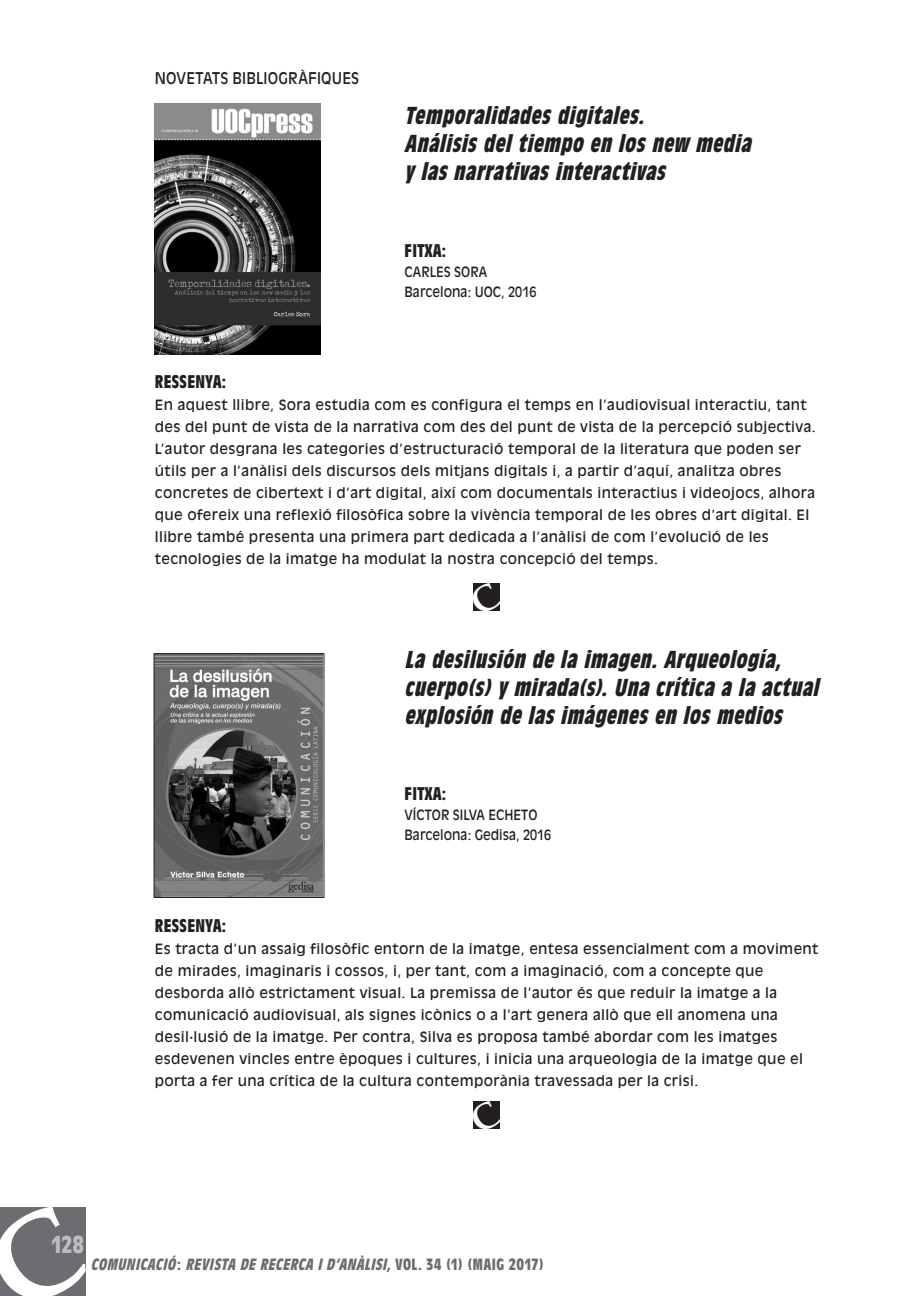
<style>
.page{position:relative;width:900px;height:1296px;background:#fff}
.page>*{position:absolute;margin:0;border:0;box-sizing:border-box;transform-origin:0 0}
.t1{font:italic 700 condensed 24px/28px "Antique Olive";color:#231f20}
.t2{font:700 condensed 24px "Antique Olive";color:#bcbdc0}
.t3{font:700 condensed 18px "Antique Olive";letter-spacing:.025em;color:#231f20}
.t4{font:italic 700 condensed 16px "Antique Olive";color:#6c6d70}
.t5{font:16px "Antique Olive";letter-spacing:.01em;color:#231f20;scale:.9 1}
.t6{font:14px/22px "Antique Olive";letter-spacing:.025em;color:#231f20}
.t7{font:14px/20px "Antique Olive";color:#231f20;scale:.9 1}
.s1{font-style:normal}
</style>
<div class="page">
<img style="left:155px;top:104px;width:165px;height:250px">
<img style="left:156px;top:655px;width:166px;height:241px">
<div style="left:154px;top:653px;width:170px;height:245px;border:1px solid #231f20"></div>
<div style="left:0;top:1207px;width:86px;height:89px;background:#6c6d70"></div>
<svg style="left:473px;top:583px;width:27px;height:28px"></svg>
<svg style="left:473px;top:1101px;width:27px;height:28px"></svg>
<p class="t5" style="left:155px;top:68px;width:12px">NOVE</p>
<p class="t5" style="left:195px;top:68px;width:162px">TATS BIBLIOGRÀFIQUES</p>
<h1 class="t1" style="left:404px;top:101px;width:353px">Temporalidades digitales.<br>Análisis del tiempo en los new media y las narrativas interactivas</h1>
<p class="t3" style="left:404px;top:240px;width:43px">FITXA:</p>
<p class="t7" style="left:404px;top:261px;width:148px">CARLES SORA<br>Barcelona: UOC, 2016</p>
<p class="t3" style="left:155px;top:372px;width:73px">RESSENYA:</p>
<p class="t6" style="left:155px;top:393px;width:662px">E n aquest llibre, Sora estudia com es configura el temps en l’audiovisual interactiu, tant des del punt de vista de la narrativa com des del punt de vista de la percepció subjectiva.<br>L’autor desgrana les categories d’estructuració temporal de la literatura que poden ser útils per a l’anàlisi dels discursos dels mitjans digitals i, a partir d’aquí, analitza obres concretes de cibertext i d’art digital, així com documentals interactius i videojocs, alhora que ofereix una reflexió filosòfica sobre la vivència temporal de les obres d’art digital. E l llibre també presenta una primera part dedicada a l’anàlisi de com l’evolució de les tecnologies de la imatge ha modulat la nostra concepció del temps.</p>
<h1 class="t1" style="left:404px;top:645px;width:420px">La desilusión de la imagen. Arqueología, cuerpo(s) y mirada(s). Una crítica a la actual explosión de las imágenes en los medios</h1>
<p class="t3" style="left:404px;top:784px;width:43px">FITXA:</p>
<p class="t7" style="left:404px;top:805px;width:164px">VÍCTOR SI LVA E CHETO<br>Barcelona: Gedisa, 2016</p>
<h1 class="t2" style="left:52px;top:1231px;width:34px">128</h1>
<p class="t3" style="left:155px;top:915px;width:73px">RESSENYA:</p>
<p class="t6" style="left:155px;top:937px;width:664px">Es tracta d’un assaig filosòfic entorn de la imatge, entesa essencialment com a moviment de mirades, imaginaris i cossos, i, per tant, com a imaginació, com a concepte que desborda allò estrictament visual. La premissa de l’autor és que reduir la imatge a la comunicació audiovisual, als signes icònics o a l’art genera allò que ell anomena una desil·lusió de la imatge. Per contra, Silva es proposa també abordar com les imatges esdevenen vincles entre èpoques i cultures, i inicia una arqueologia de la imatge que el porta a fer una crítica de la cultura contemporània travessada per la crisi.</p>
<p class="t4" style="left:91px;top:1256px;width:454px">COMUNICACIÓ<span class="s1">:</span> REVISTA DE RECERCA I D’ANÀLISI, <span class="s1">V ol . 3 4 ( 1 ) ( M A I G 2 0 1 7 )</span></p>
</div>
